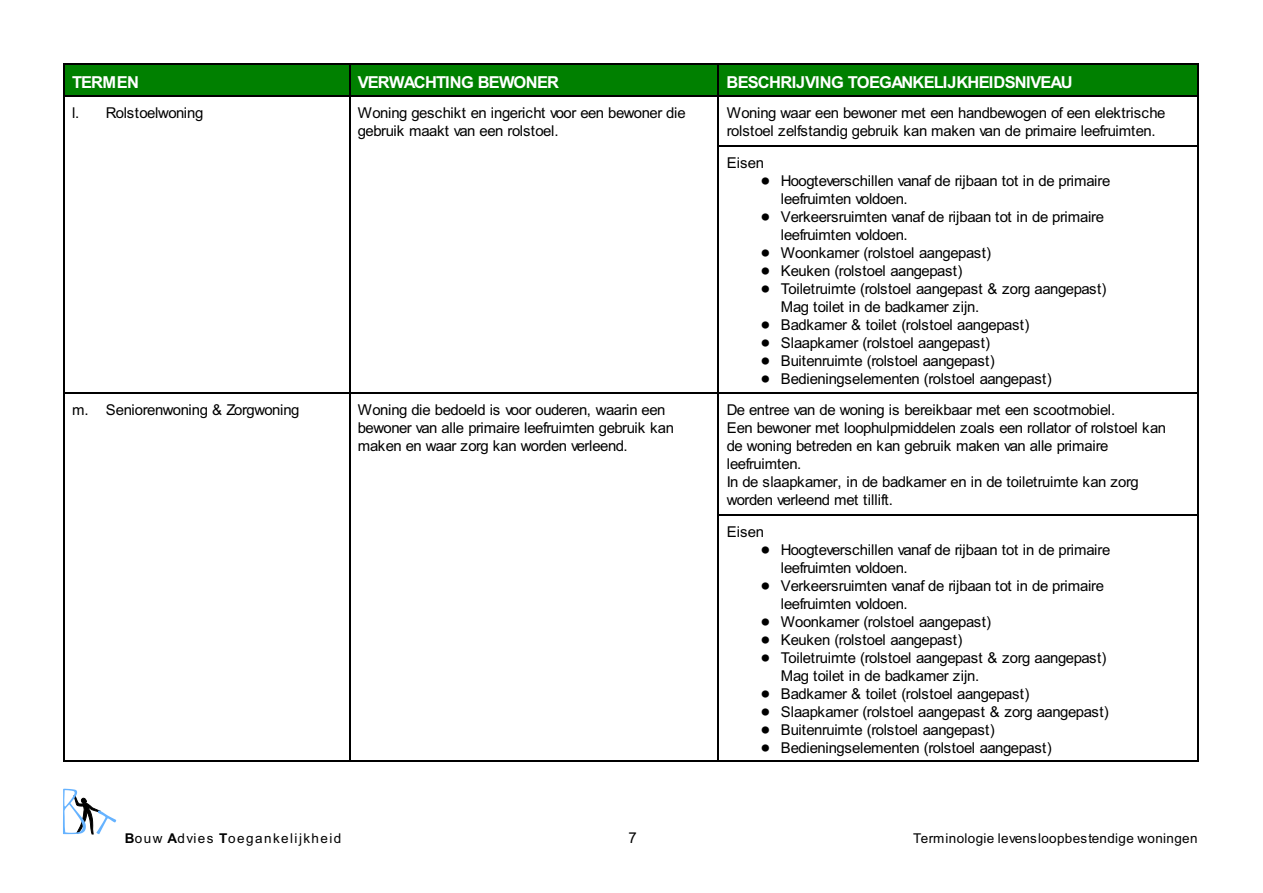
<style>
.page{position:relative;width:1263px;height:893px;background:#fff}
.page>*{position:absolute;margin:0;border:0;box-sizing:border-box;transform-origin:0 0}
.t1{font:700 16.5px "Arial";letter-spacing:-.04em;color:#fff}
.t2{font:15px/18px "Arial";letter-spacing:-.03em;color:#000}
.t3{font:13.5px "Arial";letter-spacing:.025em;color:#000}
.t4{font:13.5px "Arial";letter-spacing:.11em;color:#000}
.s1{font-weight:700}
</style>
<div class="page">
<div style="left:63px;top:63px;width:286px;height:33px;background:#008000"></div>
<hr style="left:63px;top:63px;width:1px;height:33px;background:#000">
<hr style="left:63px;top:63px;width:286px;height:1px;background:#000">
<div style="left:349px;top:63px;width:368px;height:33px;background:#008000"></div>
<hr style="left:349px;top:63px;width:1px;height:33px;background:#000">
<hr style="left:349px;top:63px;width:368px;height:1px;background:#000">
<div style="left:717px;top:63px;width:481px;height:33px;background:#008000"></div>
<hr style="left:717px;top:63px;width:2px;height:33px;background:#000">
<hr style="left:1197px;top:63px;width:1px;height:33px;background:#000">
<hr style="left:717px;top:63px;width:481px;height:1px;background:#000">
<hr style="left:63px;top:96px;width:1px;height:49px;background:#000">
<hr style="left:63px;top:96px;width:286px;height:1px;background:#000">
<hr style="left:349px;top:96px;width:1px;height:49px;background:#000">
<hr style="left:349px;top:96px;width:368px;height:1px;background:#000">
<hr style="left:717px;top:96px;width:2px;height:49px;background:#000">
<hr style="left:1197px;top:96px;width:1px;height:49px;background:#000">
<hr style="left:717px;top:96px;width:481px;height:1px;background:#000">
<hr style="left:63px;top:145px;width:1px;height:247px;background:#000">
<hr style="left:349px;top:145px;width:1px;height:247px;background:#000">
<hr style="left:717px;top:145px;width:2px;height:247px;background:#000">
<hr style="left:1197px;top:145px;width:1px;height:247px;background:#000">
<hr style="left:717px;top:145px;width:481px;height:1px;background:#000">
<hr style="left:63px;top:393px;width:1px;height:121px;background:#000">
<hr style="left:63px;top:393px;width:286px;height:1px;background:#000">
<hr style="left:349px;top:393px;width:1px;height:121px;background:#000">
<hr style="left:349px;top:393px;width:368px;height:1px;background:#000">
<hr style="left:717px;top:393px;width:2px;height:121px;background:#000">
<hr style="left:1197px;top:393px;width:1px;height:121px;background:#000">
<hr style="left:717px;top:393px;width:481px;height:1px;background:#000">
<hr style="left:63px;top:514px;width:1px;height:247px;background:#000">
<hr style="left:63px;top:760px;width:286px;height:1px;background:#000">
<hr style="left:349px;top:514px;width:1px;height:247px;background:#000">
<hr style="left:349px;top:760px;width:368px;height:1px;background:#000">
<hr style="left:717px;top:514px;width:2px;height:247px;background:#000">
<hr style="left:1197px;top:514px;width:1px;height:247px;background:#000">
<hr style="left:717px;top:514px;width:481px;height:1px;background:#000">
<hr style="left:717px;top:760px;width:481px;height:1px;background:#000">
<svg style="left:63px;top:789px;width:53px;height:45px"></svg>
<p class="t1" style="left:72px;top:76px;width:68px">TERMEN</p>
<p class="t1" style="left:358px;top:76px;width:203px">VERWACHTING BEWONER</p>
<p class="t1" style="left:726px;top:76px;width:348px">BESCHRIJVING TOEGANKELIJKHEIDSNIVEAU</p>
<p class="t2" style="left:72px;top:105px;width:133px">l. Rolstoelwoning</p>
<p class="t2" style="left:358px;top:105px;width:329px">Woning geschikt en ingericht voor een bewoner die gebruik maakt van een rolstoel.</p>
<p class="t2" style="left:727px;top:105px;width:440px">Woning waar een bewoner met een handbewogen of een elektrische rolstoel zelfstandig gebruik kan maken van de primaire leefruimten.</p>
<p class="t2" style="left:727px;top:155px;width:39px">Eisen</p>
<p class="t2" style="left:781px;top:173px;width:331px">Hoogteverschillen vanaf de rijbaan tot in de primaire leefruimten voldoen.<br>Verkeersruimten vanaf de rijbaan tot in de primaire leefruimten voldoen.<br>Woonkamer (rolstoel aangepast)<br>Keuken (rolstoel aangepast)<br>Toiletruimte (rolstoel aangepast &amp; zorg aangepast)<br>Mag toilet in de badkamer zijn.<br>Badkamer &amp; toilet (rolstoel aangepast)<br>Slaapkamer (rolstoel aangepast)<br>Buitenruimte (rolstoel aangepast)<br>Bedieningselementen (rolstoel aangepast)</p>
<p class="t2" style="left:72px;top:402px;width:229px">m. Seniorenwoning &amp; Zorgwoning</p>
<p class="t2" style="left:358px;top:402px;width:318px">Woning die bedoeld is voor ouderen, waarin een bewoner van alle primaire leefruimten gebruik kan maken en waar zorg kan worden verleend.</p>
<p class="t2" style="left:727px;top:402px;width:441px">De entree van de woning is bereikbaar met een scootmobiel.<br>Een bewoner met loophulpmiddelen zoals een rollator of rolstoel kan de woning betreden en kan gebruik maken van alle primaire leefruimten.<br>In de slaapkamer, in de badkamer en in de toiletruimte kan zorg worden verleend met tillift.</p>
<p class="t2" style="left:727px;top:524px;width:39px">Eisen</p>
<p class="t2" style="left:781px;top:542px;width:331px">Hoogteverschillen vanaf de rijbaan tot in de primaire leefruimten voldoen.<br>Verkeersruimten vanaf de rijbaan tot in de primaire leefruimten voldoen.<br>Woonkamer (rolstoel aangepast)<br>Keuken (rolstoel aangepast)<br>Toiletruimte (rolstoel aangepast &amp; zorg aangepast)<br>Mag toilet in de badkamer zijn.<br>Badkamer &amp; toilet (rolstoel aangepast)<br>Slaapkamer (rolstoel aangepast &amp; zorg aangepast)<br>Buitenruimte (rolstoel aangepast)<br>Bedieningselementen (rolstoel aangepast)</p>
<p class="t4" style="left:125px;top:833px;width:218px"><span class="s1">B</span>ouw <span class="s1">A</span>dvies <span class="s1">T</span>oegankelijkheid</p>
<p class="t2" style="left:628px;top:830px;width:10px">7</p>
<p class="t3" style="left:913px;top:833px;width:286px">Terminologie levensloopbestendige woningen</p>
</div>
